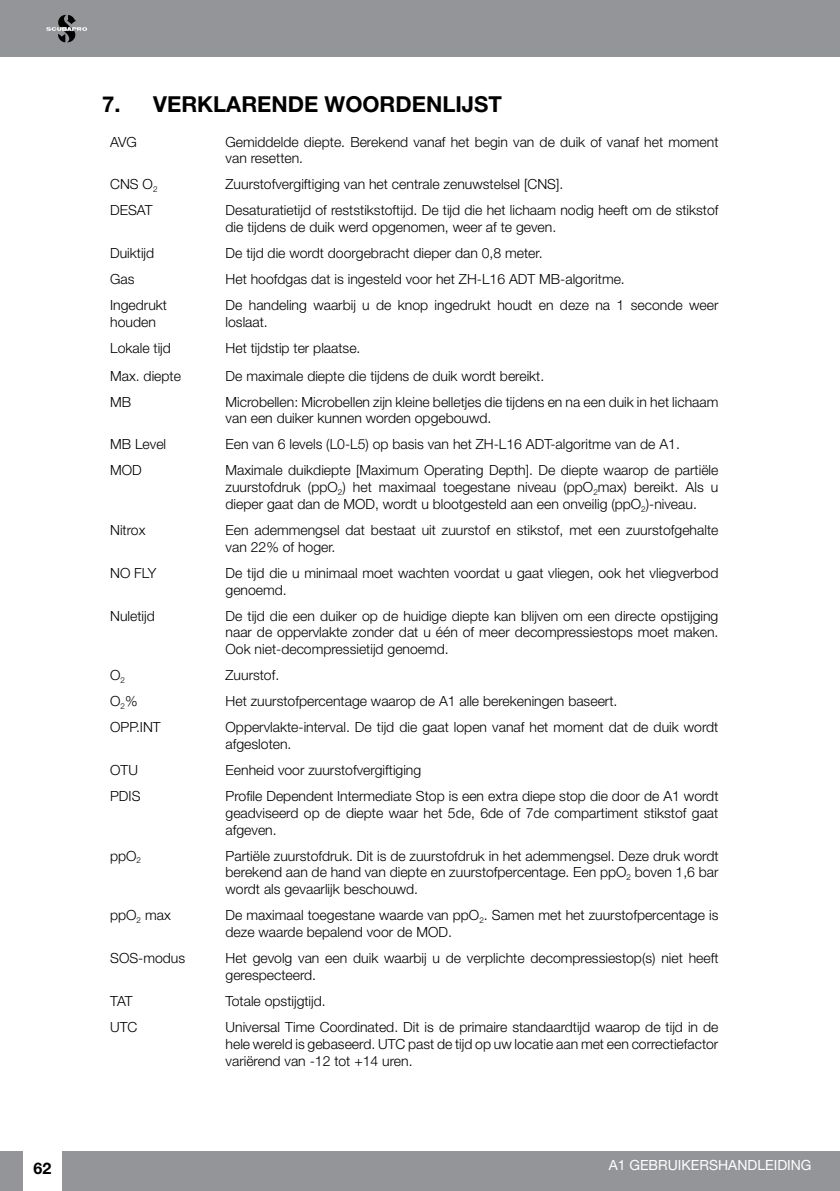
<style>
.page{position:relative;width:840px;height:1191px;background:#fff}
.page>*{position:absolute;margin:0;border:0;box-sizing:border-box;transform-origin:0 0}
.t1{font:700 22px "Helvetica Neue LT Std";color:#000}
.t2{font:700 16px "Helvetica Neue LT Std";color:#000}
.t3{font:300 14px/16.8px "Helvetica Neue LT Std";color:#000}
.t4{font:14px "Helvetica Neue LT Std";color:#fff}
</style>
<div class="page">
<hr style="left:839px;top:0;width:1px;height:57px;background:#939598">
<div style="left:62px;top:1151px;width:777px;height:40px;background:#939598"></div>
<hr style="left:839px;top:1151px;width:1px;height:40px;background:#939598">
<div style="left:0;top:1151px;width:23px;height:40px;background:#939598"></div>
<div style="left:0;top:0;width:839px;height:57px;background:#939598"></div>
<svg style="left:46px;top:15px;width:41px;height:27px"></svg>
<h1 class="t1" style="left:102px;top:91px;width:401px">7. VERKLARENDE WOORDENLIJST</h1>
<p class="t3" style="left:110px;top:133px;width:28px">AVG</p>
<p class="t3" style="left:225px;top:133px;width:494px">Gemiddelde diepte. Berekend vanaf het begin van de duik of vanaf het moment van resetten.</p>
<p class="t3" style="left:110px;top:176px;width:49px">CNS O<sub>2</sub></p>
<p class="t3" style="left:225px;top:176px;width:339px">Zuurstofvergiftiging van het centrale zenuwstelsel [CNS].</p>
<p class="t3" style="left:110px;top:202px;width:44px">DESAT</p>
<p class="t3" style="left:225px;top:202px;width:494px">Desaturatietijd of reststikstoftijd. De tijd die het lichaam nodig heeft om de stikstof die tijdens de duik werd opgenomen, weer af te geven.</p>
<p class="t3" style="left:110px;top:245px;width:46px">Duiktijd</p>
<p class="t3" style="left:225px;top:245px;width:318px">De tijd die wordt doorgebracht dieper dan 0,8 meter.</p>
<p class="t3" style="left:110px;top:271px;width:26px">Gas</p>
<p class="t3" style="left:225px;top:271px;width:400px">Het hoofdgas dat is ingesteld voor het ZH-L16 ADT MB-algoritme.</p>
<p class="t3" style="left:110px;top:297px;width:58px">Ingedrukt houden</p>
<p class="t3" style="left:225px;top:297px;width:494px">De handeling waarbij u de knop ingedrukt houdt en deze na 1 seconde weer loslaat.</p>
<p class="t3" style="left:110px;top:339px;width:62px">Lokale tijd</p>
<p class="t3" style="left:225px;top:339px;width:136px">Het tijdstip ter plaatse.</p>
<p class="t3" style="left:110px;top:367px;width:72px">Max. diepte</p>
<p class="t3" style="left:225px;top:367px;width:320px">De maximale diepte die tijdens de duik wordt bereikt.</p>
<p class="t3" style="left:110px;top:393px;width:23px">MB</p>
<p class="t3" style="left:225px;top:393px;width:494px">Microbellen: Microbellen zijn kleine belletjes die tijdens en na een duik in het lichaam van een duiker kunnen worden opgebouwd.</p>
<p class="t3" style="left:110px;top:436px;width:58px">MB Level</p>
<p class="t3" style="left:225px;top:436px;width:455px">Een van 6 levels (L0-L5) op basis van het ZH-L16 ADT-algoritme van de A1.</p>
<p class="t3" style="left:110px;top:462px;width:33px">MOD</p>
<p class="t3" style="left:225px;top:462px;width:494px;text-align:justify">Maximale duikdiepte [Maximum Operating Depth]. De diepte waarop de partiële zuurstofdruk (ppO<sub>2</sub>) het maximaal toegestane niveau (ppO<sub>2</sub>max) bereikt. Als u dieper gaat dan de MOD, wordt u blootgesteld aan een onveilig (ppO<sub>2</sub>)-niveau.</p>
<p class="t3" style="left:110px;top:521px;width:37px">Nitrox</p>
<p class="t3" style="left:225px;top:521px;width:494px">Een ademmengsel dat bestaat uit zuurstof en stikstof, met een zuurstofgehalte van 22% of hoger.</p>
<p class="t3" style="left:110px;top:564px;width:48px">NO FLY</p>
<p class="t3" style="left:225px;top:564px;width:494px">De tijd die u minimaal moet wachten voordat u gaat vliegen, ook het vliegverbod genoemd.</p>
<p class="t3" style="left:110px;top:607px;width:46px">Nuletijd</p>
<p class="t3" style="left:225px;top:607px;width:494px;text-align:justify">De tijd die een duiker op de huidige diepte kan blijven om een directe opstijging naar de oppervlakte zonder dat u één of meer decompressiestops moet maken.<br>Ook niet-decompressietijd genoemd.</p>
<p class="t3" style="left:110px;top:666px;width:16px">O<sub>2</sub></p>
<p class="t3" style="left:225px;top:666px;width:55px">Zuurstof.</p>
<p class="t3" style="left:110px;top:692px;width:29px">O<sub>2</sub>%</p>
<p class="t3" style="left:225px;top:692px;width:393px">Het zuurstofpercentage waarop de A1 alle berekeningen baseert.</p>
<p class="t3" style="left:110px;top:718px;width:52px">OPP.INT</p>
<p class="t3" style="left:225px;top:718px;width:494px">Oppervlakte-interval. De tijd die gaat lopen vanaf het moment dat de duik wordt afgesloten.</p>
<p class="t3" style="left:110px;top:761px;width:29px">OTU</p>
<p class="t3" style="left:225px;top:761px;width:197px">Eenheid voor zuurstofvergiftiging</p>
<p class="t3" style="left:110px;top:787px;width:32px">PDIS</p>
<p class="t3" style="left:225px;top:787px;width:494px;text-align:justify">Profile Dependent Intermediate Stop is een extra diepe stop die door de A1 wordt geadviseerd op de diepte waar het 5de, 6de of 7de compartiment stikstof gaat afgeven.</p>
<p class="t3" style="left:110px;top:847px;width:32px">ppO<sub>2</sub></p>
<p class="t3" style="left:225px;top:847px;width:494px;text-align:justify">Partiële zuurstofdruk. Dit is de zuurstofdruk in het ademmengsel. Deze druk wordt berekend aan de hand van diepte en zuurstofpercentage. Een ppO<sub>2</sub> boven 1,6 bar wordt als gevaarlijk beschouwd.</p>
<p class="t3" style="left:110px;top:906px;width:62px">ppO<sub>2</sub> max</p>
<p class="t3" style="left:225px;top:906px;width:494px">De maximaal toegestane waarde van ppO<sub>2</sub>. Samen met het zuurstofpercentage is deze waarde bepalend voor de MOD.</p>
<p class="t3" style="left:110px;top:949px;width:76px">SOS-modus</p>
<p class="t3" style="left:225px;top:949px;width:494px">Het gevolg van een duik waarbij u de verplichte decompressiestop(s) niet heeft gerespecteerd.</p>
<p class="t3" style="left:110px;top:992px;width:24px">TAT</p>
<p class="t3" style="left:225px;top:992px;width:102px">Totale opstijgtijd.</p>
<p class="t3" style="left:110px;top:1018px;width:29px">UTC</p>
<p class="t3" style="left:225px;top:1018px;width:494px;text-align:justify">Universal Time Coordinated. Dit is de primaire standaardtijd waarop de tijd in de hele wereld is gebaseerd. UTC past de tijd op uw locatie aan met een correctiefactor variërend van -12 tot +14 uren.</p>
<p class="t2" style="left:34px;top:1158px;width:19px">62</p>
<p class="t4" style="left:608px;top:1156px;width:204px">A1 GEBRUIKERSHANDLEIDING</p>
</div>
